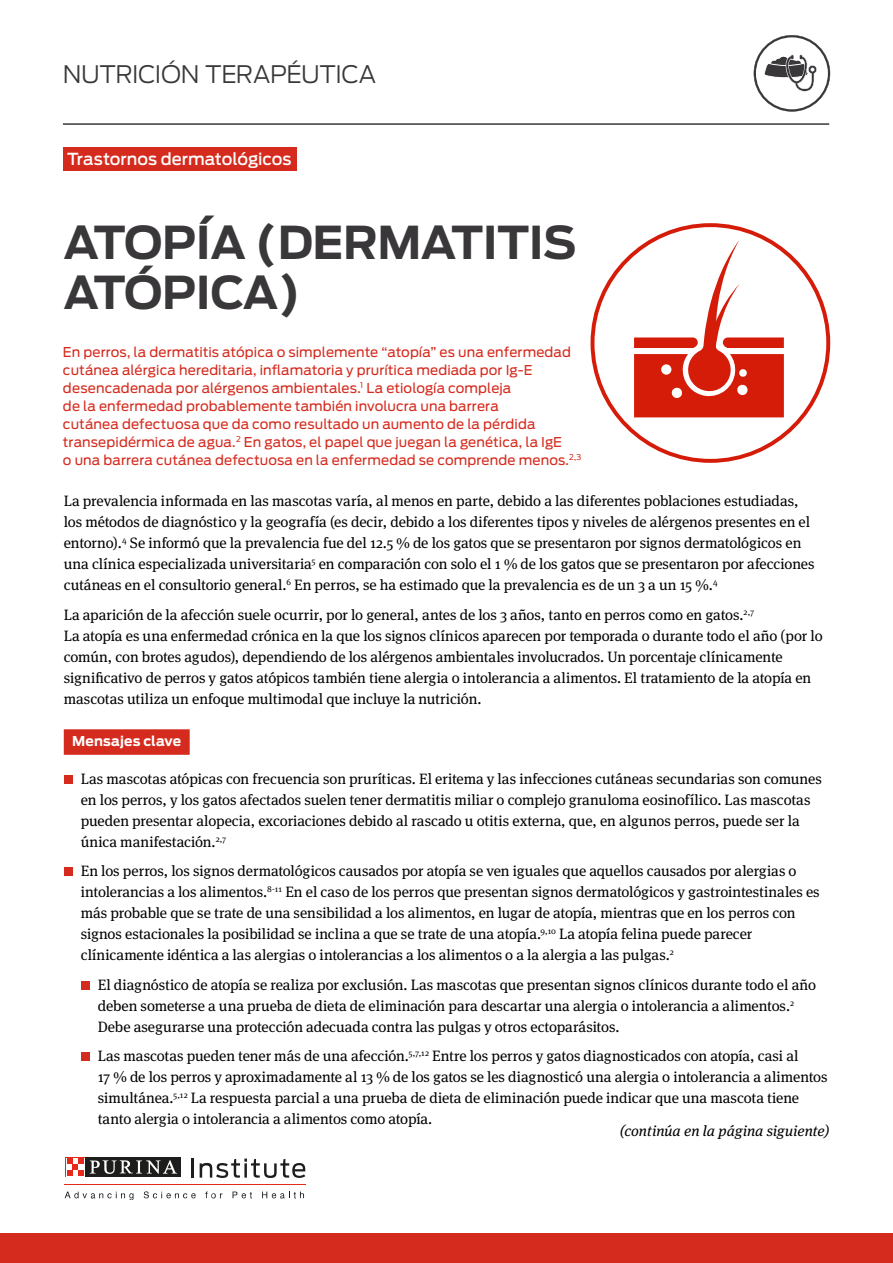
<style>
.page{position:relative;width:893px;height:1263px;background:#fff}
.page>*{position:absolute;margin:0;border:0;box-sizing:border-box;transform-origin:0 0}
.t1{font:700 45px/49.5px "Antenna";letter-spacing:-.01em;color:#39373a}
.t2{font:300 24px "Antenna";letter-spacing:-.015em;color:#39373a}
.t3{font:500 16.5px "Antenna";letter-spacing:-.005em;color:#fff}
.t4{font:15px/21px "Meta Serif Pro";letter-spacing:-.005em;color:#000}
.t5{font:italic 15px "Meta Serif Pro";letter-spacing:.005em;color:#000}
.t6{font:13.5px/18px "Antenna";letter-spacing:.01em;color:#d52b1e}
.t7{font:700 13.5px "Antenna";letter-spacing:.01em;color:#fff}
</style>
<div class="page">
<div style="left:0;top:1233px;width:893px;height:30px;background:#d52b1e"></div>
<hr style="left:65px;top:1184px;width:241px;height:1px;background:#e52a1b">
<svg style="left:192px;top:1158px;width:2px;height:19px"></svg>
<svg style="left:200px;top:1158px;width:105px;height:20px"></svg>
<svg style="left:65px;top:1191px;width:68px;height:9px"></svg>
<svg style="left:144px;top:1191px;width:52px;height:7px"></svg>
<svg style="left:205px;top:1191px;width:17px;height:7px"></svg>
<svg style="left:233px;top:1191px;width:19px;height:7px"></svg>
<svg style="left:262px;top:1191px;width:42px;height:7px"></svg>
<div style="left:65px;top:1157px;width:21px;height:20px;background:#1d1d1b"></div>
<svg style="left:65px;top:1157px;width:20px;height:20px"></svg>
<div style="left:86px;top:1157px;width:95px;height:20px;background:#1d1d1b"></div>
<svg style="left:90px;top:1160px;width:87px;height:14px"></svg>
<svg style="left:66px;top:1158px;width:18px;height:18px"></svg>
<svg style="left:67px;top:1158px;width:17px;height:17px"></svg>
<div style="left:63px;top:147px;width:234px;height:24px;background:#d52b1e"></div>
<div style="left:64px;top:729px;width:126px;height:26px;background:#d52b1e"></div>
<div style="left:64px;top:775px;width:8px;height:8px;background:#d52b1e"></div>
<div style="left:64px;top:867px;width:8px;height:9px;background:#d52b1e"></div>
<div style="left:81px;top:981px;width:8px;height:8px;background:#d52b1e"></div>
<div style="left:81px;top:1052px;width:8px;height:9px;background:#d52b1e"></div>
<hr style="left:63px;top:123px;width:766px;height:2px;background:#39373a">
<svg style="left:754px;top:35px;width:76px;height:77px"></svg>
<svg style="left:591px;top:223px;width:239px;height:240px"></svg>
<svg style="left:634px;top:240px;width:150px;height:177px"></svg>
<h2 class="t2" style="left:63px;top:58px;width:315px">NUTRICIÓN TERAPÉUTICA</h2>
<p class="t3" style="left:67px;top:148px;width:226px">Trastornos dermatológicos</p>
<h1 class="t1" style="left:63px;top:218px;width:515px">ATOPÍA (DERMATITIS<br>ATÓPICA)</h1>
<p class="t6" style="left:63px;top:342px;width:520px">En perros, la dermatitis atópica o simplemente “atopía” es una enfermedad cutánea alérgica hereditaria, inflamatoria y prurítica mediada por Ig-E desencadenada por alérgenos ambientales.<sup>1</sup> La etiología compleja<br>de la enfermedad probablemente también involucra una barrera<br>cutánea defectuosa que da como resultado un aumento de la pérdida transepidérmica de agua.<sup>2</sup> En gatos, el papel que juegan la genética, la IgE<br>o una barrera cutánea defectuosa en la enfermedad se comprende menos.<sup>2,3</sup></p>
<p class="t4" style="left:64px;top:489px;width:752px">La prevalencia informada en las mascotas varía, al menos en parte, debido a las diferentes poblaciones estudiadas, los métodos de diagnóstico y la geografía (es decir, debido a los diferentes tipos y niveles de alérgenos presentes en el entorno).<sup>4</sup> Se informó que la prevalencia fue del 12.5 % de los gatos que se presentaron por signos dermatológicos en una clínica especializada universitaria<sup>5</sup> en comparación con solo el 1 % de los gatos que se presentaron por afecciones cutáneas en el consultorio general.<sup>6</sup> En perros, se ha estimado que la prevalencia es de un 3 a un 15 %.<sup>4</sup></p>
<p class="t4" style="left:64px;top:603px;width:760px">La aparición de la afección suele ocurrir, por lo general, antes de los 3 años, tanto en perros como en gatos.<sup>2,7<br></sup>La atopía es una enfermedad crónica en la que los signos clínicos aparecen por temporada o durante todo el año (por lo común, con brotes agudos), dependiendo de los alérgenos ambientales involucrados. Un porcentaje clínicamente significativo de perros y gatos atópicos también tiene alergia o intolerancia a alimentos. El tratamiento de la atopía en mascotas utiliza un enfoque multimodal que incluye la nutrición.</p>
<p class="t7" style="left:72px;top:732px;width:110px">Mensajes clave</p>
<p class="t4" style="left:81px;top:767px;width:743px">Las mascotas atópicas con frecuencia son pruríticas. El eritema y las infecciones cutáneas secundarias son comunes en los perros, y los gatos afectados suelen tener dermatitis miliar o complejo granuloma eosinofílico. Las mascotas pueden presentar alopecia, excoriaciones debido al rascado u otitis externa, que, en algunos perros, puede ser la única manifestación.<sup>2,7</sup></p>
<p class="t4" style="left:81px;top:859px;width:740px">En los perros, los signos dermatológicos causados por atopía se ven iguales que aquellos causados por alergias o intolerancias a los alimentos.<sup>8-11</sup> En el caso de los perros que presentan signos dermatológicos y gastrointestinales es más probable que se trate de una sensibilidad a los alimentos, en lugar de atopía, mientras que en los perros con signos estacionales la posibilidad se inclina a que se trate de una atopía.<sup>9,10</sup> La atopía felina puede parecer clínicamente idéntica a las alergias o intolerancias a los alimentos o a la alergia a las pulgas.<sup>2</sup></p>
<p class="t4" style="left:98px;top:973px;width:720px">El diagnóstico de atopía se realiza por exclusión. Las mascotas que presentan signos clínicos durante todo el año deben someterse a una prueba de dieta de eliminación para descartar una alergia o intolerancia a alimentos.<sup>2<br></sup>Debe asegurarse una protección adecuada contra las pulgas y otros ectoparásitos.</p>
<p class="t4" style="left:98px;top:1044px;width:731px">Las mascotas pueden tener más de una afección.<sup>5,7,12</sup> Entre los perros y gatos diagnosticados con atopía, casi al<br>17 % de los perros y aproximadamente al 13 % de los gatos se les diagnosticó una alergia o intolerancia a alimentos simultánea.<sup>5,12</sup> La respuesta parcial a una prueba de dieta de eliminación puede indicar que una mascota tiene tanto alergia o intolerancia a alimentos como atopía.</p>
<p class="t5" style="left:620px;top:1120px;width:211px">(continúa en la página siguiente)</p>
</div>
